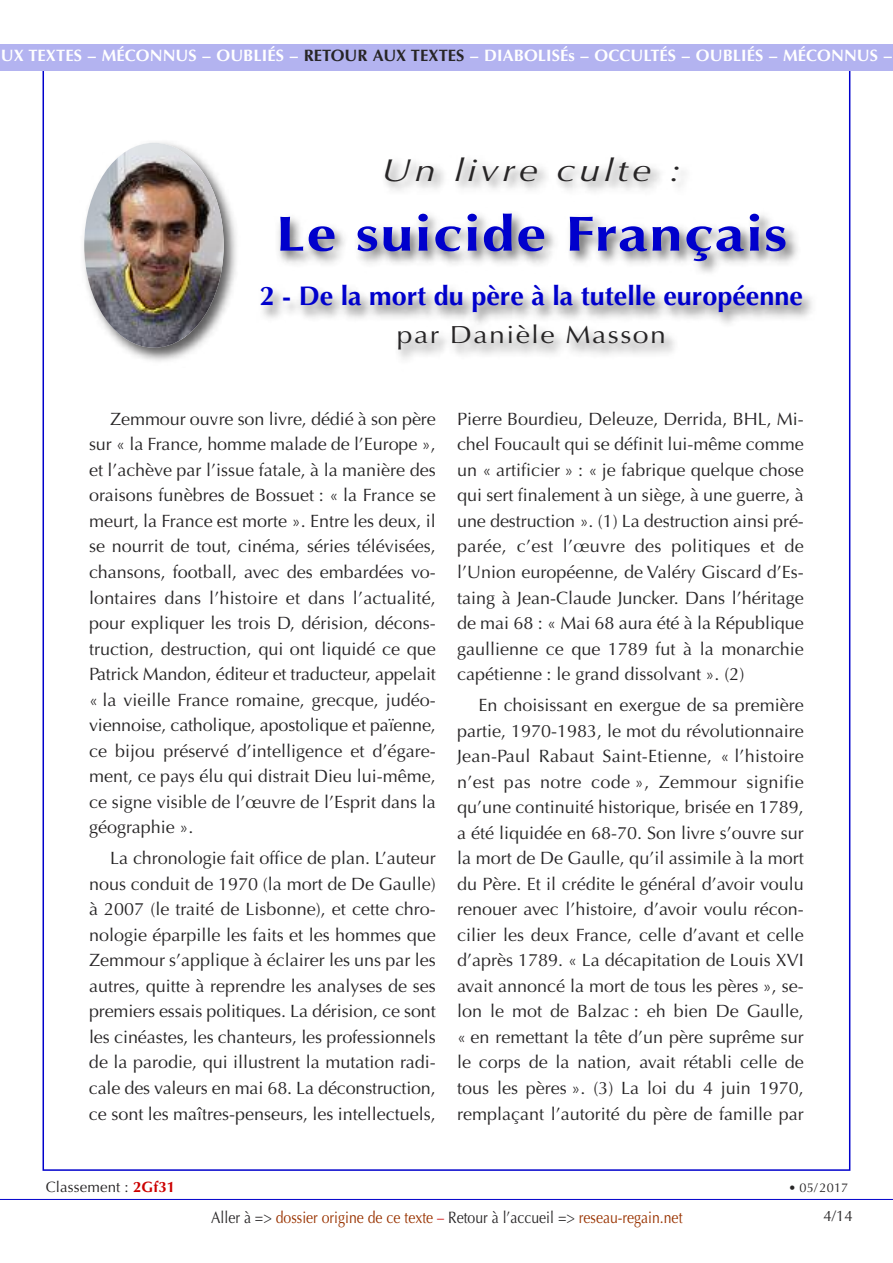
<style>
.page{position:relative;width:893px;height:1263px;background:#fff}
.page>*{position:absolute;margin:0;border:0;box-sizing:border-box;transform-origin:0 0}
.t1{font:700 49.5px "Optima";letter-spacing:.025em;color:#00c;scale:1.2 1}
.t2{font:italic 31.8px "Optima";letter-spacing:.1em;color:#272526;scale:1.2 1}
.t3{font:700 27px "Optima";color:#00c}
.t4{font:24.75px "Optima";letter-spacing:.05em;color:#272526;scale:1.15 1}
.t5{font:17.85px/25.5px "Optima";color:#272526;text-align:justify}
.t6{font:700 16.5px "Optima";letter-spacing:.005em;color:#fff}
.t7{font:16.5px "Optima";color:#930;scale:.85 1}
.t8{font:15px "Optima";letter-spacing:.01em;color:#272526}
.t9{font:12.75px "Optima";letter-spacing:.01em;color:#272526}
.s1{color:#272526}
.s2{font-weight:700;color:#c00}
.s3{color:#c00}
</style>
<div class="page">
<hr style="left:0;top:1199px;width:893px;height:1px;background:#00c">
<div style="left:0;top:44px;width:893px;height:26px;background:#b3b3f0"></div>
<img style="left:83px;top:142px;width:129px;height:220px">
<img style="left:84px;top:143px;width:140px;height:205px;border-radius:50%">
<img style="left:212px;top:145px;width:639px;height:274px">
<p class="t6" style="left:1px;top:46px;width:893px">UX TEXTES – MÉCONNUS – OUBLIÉS – <span class="s1">RETOUR AUX TEXTES</span> – DIABOLISÉs – OCCULTÉS – OUBLIÉS – MÉCONNUS –</p>
<h2 class="t2" style="left:381px;top:151px;width:251px">Un livre culte :</h2>
<h1 class="t1" style="left:276px;top:205px;width:428px">Le suicide Français</h1>
<h3 class="t3" style="left:260px;top:280px;width:545px">2 - De la mort du père à la tutelle européenne</h3>
<h3 class="t4" style="left:397px;top:320px;width:235px">par Danièle Masson</h3>
<p class="t5" style="left:89px;top:406px;width:348px;text-indent:21px">Zemmour ouvre son livre, dédié à son père sur « la France, homme malade de l’Europe », et l’achève par l’issue fatale, à la manière des oraisons funèbres de Bossuet : « la France se meurt, la France est morte ». Entre les deux, il se nourrit de tout, cinéma, séries télévisées, chansons, football, avec des embardées vo&shy;lontaires dans l’histoire et dans l’actualité, pour expliquer les trois D, dérision, décons&shy;truction, destruction, qui ont liquidé ce que Patrick Mandon, éditeur et traducteur, appelait « la vieille France romaine, grecque, judéo&shy;viennoise, catholique, apostolique et païenne, ce bijou préservé d’intelligence et d’égare&shy;ment, ce pays élu qui distrait Dieu lui-même, ce signe visible de l’œuvre de l’Esprit dans la géographie ».</p>
<p class="t5" style="left:89px;top:845px;width:348px;text-indent:21px">La chronologie fait office de plan. L’auteur nous conduit de 1970 (la mort de De Gaulle) à 2007 (le traité de Lisbonne), et cette chro&shy;nologie éparpille les faits et les hommes que Zemmour s’applique à éclairer les uns par les autres, quitte à reprendre les analyses de ses premiers essais politiques. La dérision, ce sont les cinéastes, les chanteurs, les professionnels de la parodie, qui illustrent la mutation radi&shy;cale des valeurs en mai 68. La déconstruction, ce sont les maîtres-penseurs, les intellectuels,</p>
<p class="t5" style="left:457px;top:406px;width:348px">Pierre Bourdieu, Deleuze, Derrida, BHL, Mi&shy;chel Foucault qui se définit lui-même comme un « artificier » : « je fabrique quelque chose qui sert finalement à un siège, à une guerre, à une destruction ». (1) La destruction ainsi pré&shy;parée, c’est l’œuvre des politiques et de l’Union européenne, de Valéry Giscard d’Es&shy;taing à Jean-Claude Juncker. Dans l’héritage de mai 68 : « Mai 68 aura été à la République gaullienne ce que 1789 fut à la monarchie capétienne : le grand dissolvant ». (2)</p>
<p class="t5" style="left:457px;top:692px;width:348px;text-indent:21px">En choisissant en exergue de sa première partie, 1970-1983, le mot du révolutionnaire Jean-Paul Rabaut Saint-Etienne, « l’histoire n’est pas notre code », Zemmour signifie qu’une continuité historique, brisée en 1789, a été liquidée en 68-70. Son livre s’ouvre sur la mort de De Gaulle, qu’il assimile à la mort du Père. Et il crédite le général d’avoir voulu renouer avec l’histoire, d’avoir voulu récon&shy;cilier les deux France, celle d’avant et celle d’après 1789. « La décapitation de Louis XVI avait annoncé la mort de tous les pères », se&shy;lon le mot de Balzac : eh bien De Gaulle, « en remettant la tête d’un père suprême sur le corps de la nation, avait rétabli celle de tous les pères ». (3) La loi du 4 juin 1970, remplaçant l’autorité du père de famille par</p>
<p class="t8" style="left:46px;top:1178px;width:131px">Classement : <span class="s2">2Gf31</span></p>
<p class="t9" style="left:788px;top:1180px;width:61px">• 05/ 2017</p>
<p class="t7" style="left:211px;top:1208px;width:556px"><span class="s1">Aller à =&gt;</span> dossier origine de ce texte <span class="s3">–</span> <span class="s1">Retour à l’accueil =&gt;</span> reseau-regain.net</p>
<p class="t8" style="left:824px;top:1207px;width:31px">4/14</p>
</div>
